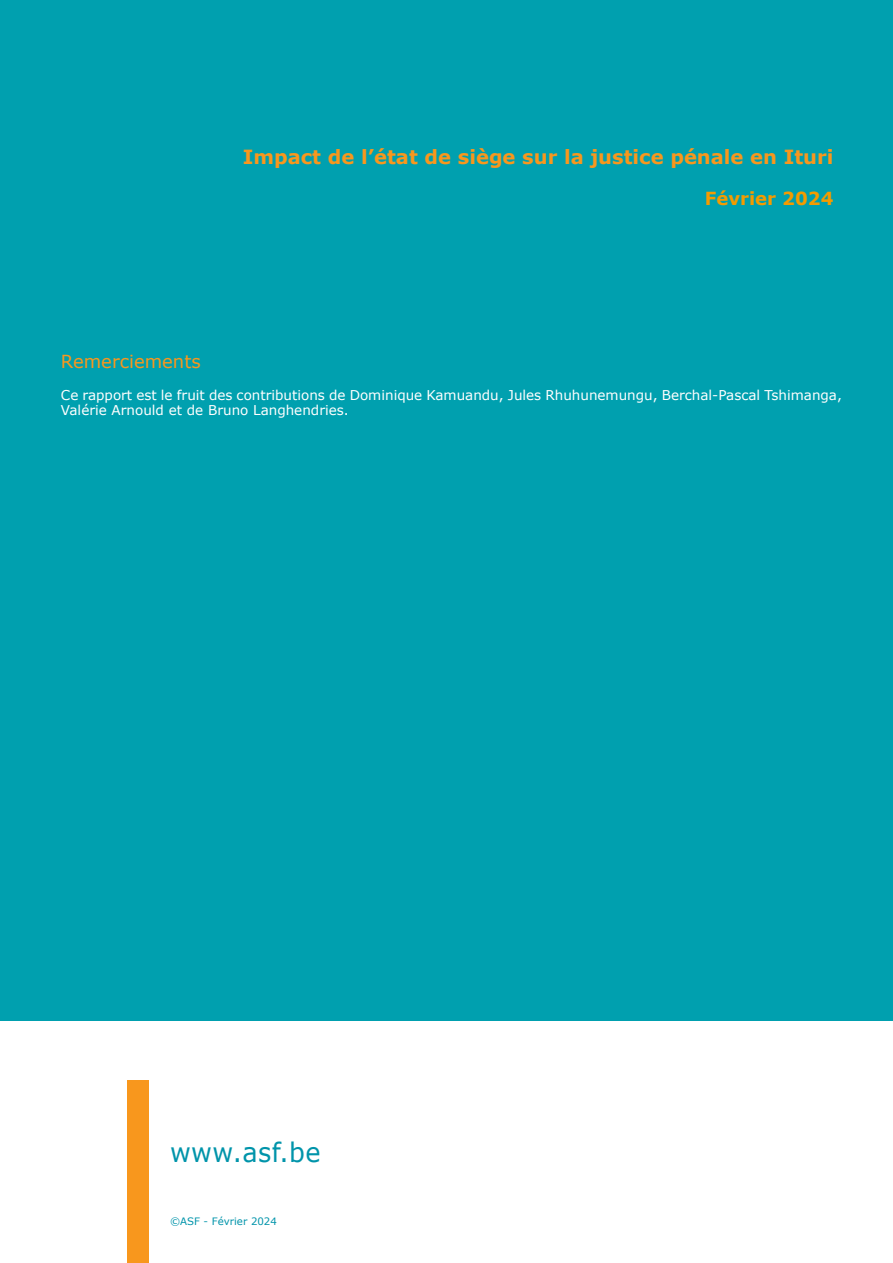
<style>
.page{position:relative;width:893px;height:1263px;background:#fff}
.page>*{position:absolute;margin:0;border:0;box-sizing:border-box;transform-origin:0 0}
.t1{font:26.85px "Verdana";letter-spacing:.015em;color:#0094aa;scale:.95 1}
.t2{font:700 19.5px "Verdana";color:#f8971d}
.t3{font:18px "Verdana";color:#f8971d}
.t4{font:700 18px "Verdana";color:#f49b00}
.t5{font:13.5px/15.8px "Verdana";color:#fff}
.t6{font:10.2px "Verdana";color:#0094aa}
</style>
<div class="page">
<div style="left:0;top:0;width:893px;height:1020px;background:#00a0af"></div>
<div style="left:128px;top:1080px;width:21px;height:183px;background:#f8971d"></div>
<h2 class="t2" style="left:243px;top:148px;width:592px">Impact de l’état de siège sur la justice pénale en Ituri</h2>
<h3 class="t4" style="left:705px;top:191px;width:130px">Février 2024</h3>
<h3 class="t3" style="left:61px;top:353px;width:141px">Remerciements</h3>
<p class="t5" style="left:61px;top:388px;width:782px">Ce rapport est le fruit des contributions de Dominique Kamuandu, Jules Rhuhunemungu, Berchal-Pascal Tshimanga,<br>Valérie Arnould et de Bruno Langhendries.</p>
<h1 class="t1" style="left:170px;top:1140px;width:160px">www.asf.be</h1>
<p class="t6" style="left:170px;top:1216px;width:108px">©ASF - Février 2024</p>
</div>
